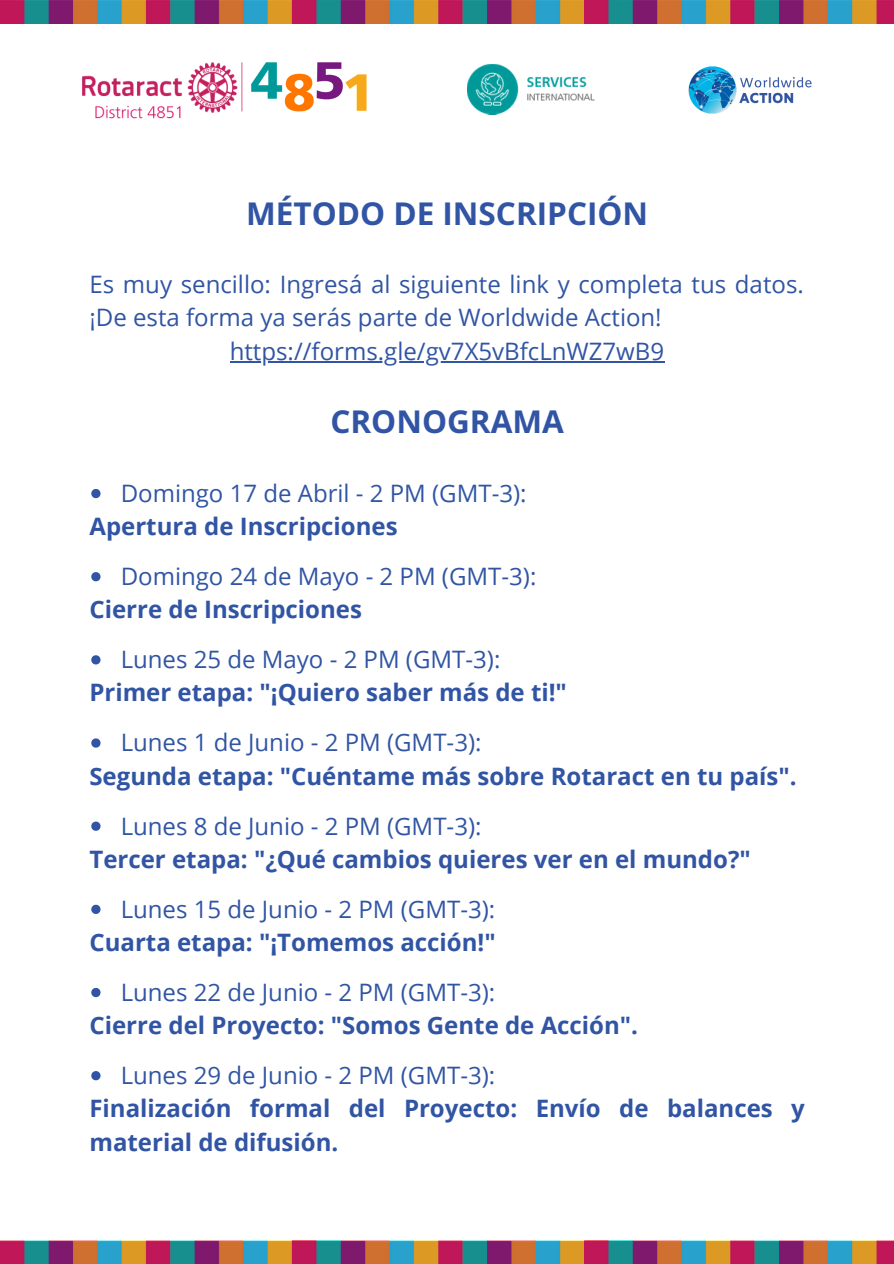
<style>
.page{position:relative;width:894px;height:1264px;background:#fff}
.page>*{position:absolute;margin:0;border:0;box-sizing:border-box;transform-origin:0 0}
.t1{font:700 31.5px "Open Sans Hebrew";color:#3155a4}
.t2{font:24px "Open Sans";color:#3155a4}
.t3{font:700 24px/33.3px "Open Sans";color:#3155a4}
</style>
<div class="page">
<img style="left:0;top:0;width:292px;height:24px">
<img style="left:292px;top:0;width:292px;height:24px">
<img style="left:584px;top:0;width:309px;height:24px">
<img style="left:0;top:1240px;width:292px;height:23px">
<img style="left:292px;top:1240px;width:292px;height:23px">
<img style="left:584px;top:1240px;width:309px;height:23px">
<svg style="left:91px;top:489px;width:9px;height:9px"></svg>
<svg style="left:91px;top:572px;width:9px;height:9px"></svg>
<svg style="left:91px;top:655px;width:9px;height:9px"></svg>
<svg style="left:91px;top:738px;width:9px;height:9px"></svg>
<svg style="left:91px;top:821px;width:9px;height:9px"></svg>
<svg style="left:91px;top:904px;width:9px;height:10px"></svg>
<svg style="left:91px;top:987px;width:9px;height:10px"></svg>
<svg style="left:91px;top:1071px;width:9px;height:9px"></svg>
<hr style="left:230px;top:361px;width:434px;height:2px;background:#3155a4">
<img style="left:255px;top:62px;width:112px;height:50px">
<img style="left:82px;top:62px;width:173px;height:57px">
<img style="left:467px;top:64px;width:127px;height:51px">
<img style="left:688px;top:66px;width:124px;height:48px">
<h1 class="t1" style="left:246px;top:191px;width:403px">MÉTODO DE INSCRIPCIÓN</h1>
<p class="t2" style="left:89px;top:267px;width:715px">Es muy sencillo: Ingresá al siguiente link y completa tus datos.</p>
<p class="t2" style="left:89px;top:301px;width:573px">¡De esta forma ya serás parte de Worldwide Action!</p>
<p class="t2" style="left:230px;top:334px;width:436px">https://forms.gle/gv7X5vBfcLnWZ7wB9</p>
<h1 class="t1" style="left:330px;top:400px;width:235px">CRONOGRAMA</h1>
<p class="t2" style="left:121px;top:476px;width:407px">Domingo 17 de Abril - 2 PM (GMT-3):</p>
<p class="t3" style="left:89px;top:509px;width:309px">Apertura de Inscripciones</p>
<p class="t2" style="left:121px;top:559px;width:417px">Domingo 24 de Mayo - 2 PM (GMT-3):</p>
<p class="t3" style="left:89px;top:592px;width:274px">Cierre de Inscripciones</p>
<p class="t2" style="left:121px;top:642px;width:381px">Lunes 25 de Mayo - 2 PM (GMT-3):</p>
<p class="t3" style="left:89px;top:675px;width:479px">Primer etapa: "¡Quiero saber más de ti!"</p>
<p class="t2" style="left:121px;top:725px;width:362px">Lunes 1 de Junio - 2 PM (GMT-3):</p>
<p class="t3" style="left:89px;top:758px;width:708px">Segunda etapa: "Cuéntame más sobre Rotaract en tu país".</p>
<p class="t2" style="left:121px;top:808px;width:362px">Lunes 8 de Junio - 2 PM (GMT-3):</p>
<p class="t3" style="left:89px;top:841px;width:662px">Tercer etapa: "¿Qué cambios quieres ver en el mundo?"</p>
<p class="t2" style="left:121px;top:892px;width:376px">Lunes 15 de Junio - 2 PM (GMT-3):</p>
<p class="t3" style="left:89px;top:925px;width:408px">Cuarta etapa: "¡Tomemos acción!"</p>
<p class="t2" style="left:121px;top:975px;width:376px">Lunes 22 de Junio - 2 PM (GMT-3):</p>
<p class="t3" style="left:89px;top:1008px;width:550px">Cierre del Proyecto: "Somos Gente de Acción".</p>
<p class="t2" style="left:121px;top:1058px;width:376px">Lunes 29 de Junio - 2 PM (GMT-3):</p>
<p class="t3" style="left:89px;top:1091px;width:716px">Finalización formal del Proyecto: Envío de balances y material de difusión.</p>
</div>
